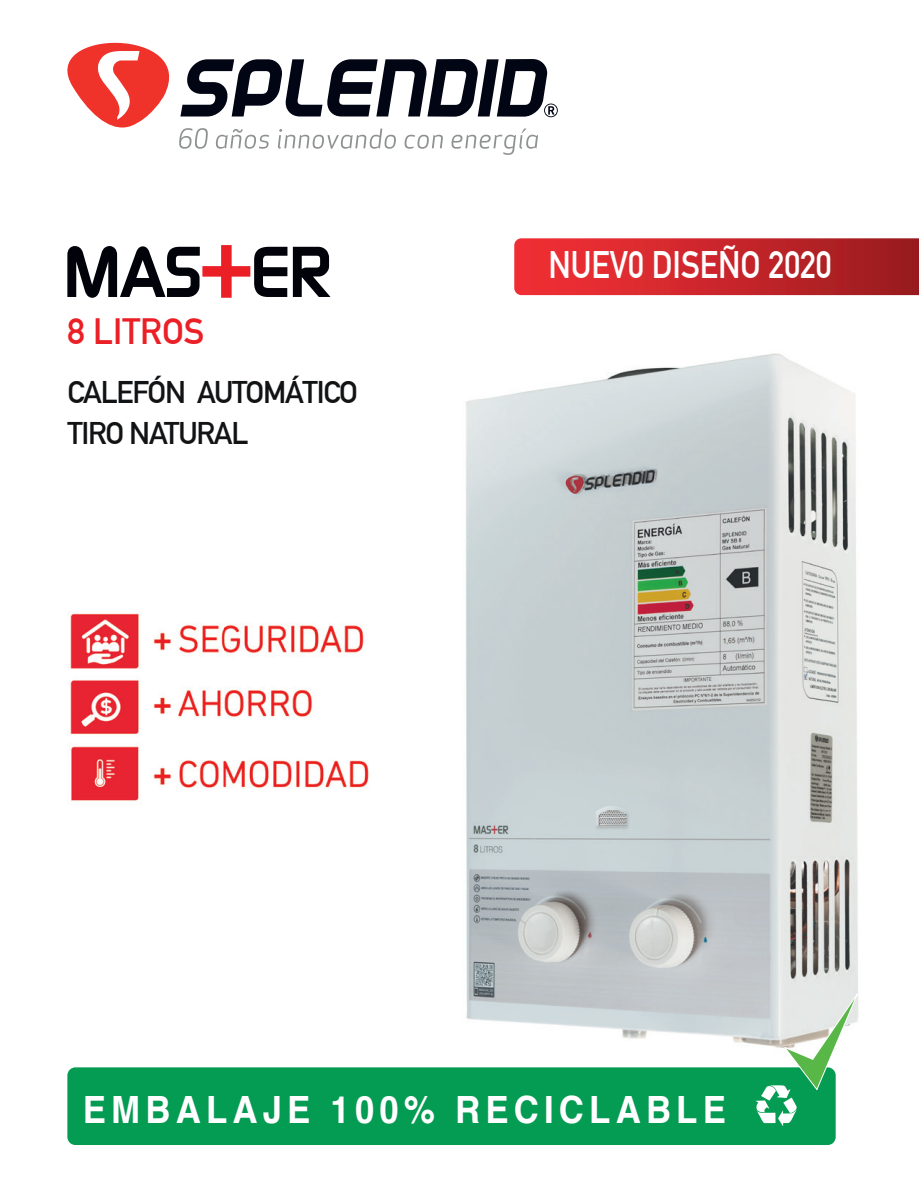
<style>
.page{position:relative;width:919px;height:1187px;background:#fff}
.page>*{position:absolute;margin:0;border:0;box-sizing:border-box;transform-origin:0 0}
.t1{font:700 37.5px "Helvetica";letter-spacing:.15em;color:#fff;scale:.92 1}
.t2{font:700 37.5px "DIN Alternate";color:#fff;scale:.88 1}
.t3{font:700 35.85px "DIN Alternate";color:#eb1f26}
.t4{font:700 30.6px/41.5px "DIN Alternate";letter-spacing:-.04em;color:#111315}
</style>
<div class="page">
<svg style="left:514px;top:238px;width:404px;height:57px;background:#c8272c"></svg>
<img style="left:465px;top:353px;width:393px;height:691px">
<svg style="left:67px;top:42px;width:490px;height:113px"></svg>
<svg style="left:293px;top:247px;width:37px;height:50px"></svg>
<svg style="left:67px;top:245px;width:220px;height:53px"></svg>
<div style="left:67px;top:1067px;width:768px;height:77px;background:#049b52;border-radius:8px"></div>
<svg style="left:755px;top:986px;width:103px;height:140px"></svg>
<img style="left:70px;top:613px;width:299px;height:188px">
<p class="t3" style="left:67px;top:304px;width:139px">8 LITROS</p>
<p class="t4" style="left:67px;top:369px;width:292px">CALEFÓN AUTOMÁTICO<br>TIRO NATURAL</p>
<p class="t2" style="left:548px;top:236px;width:323px">NUEV0 DISEÑO 2020</p>
<p class="t1" style="left:83px;top:1078px;width:700px">EMBALAJE 100% RECICLABLE</p>
</div>
